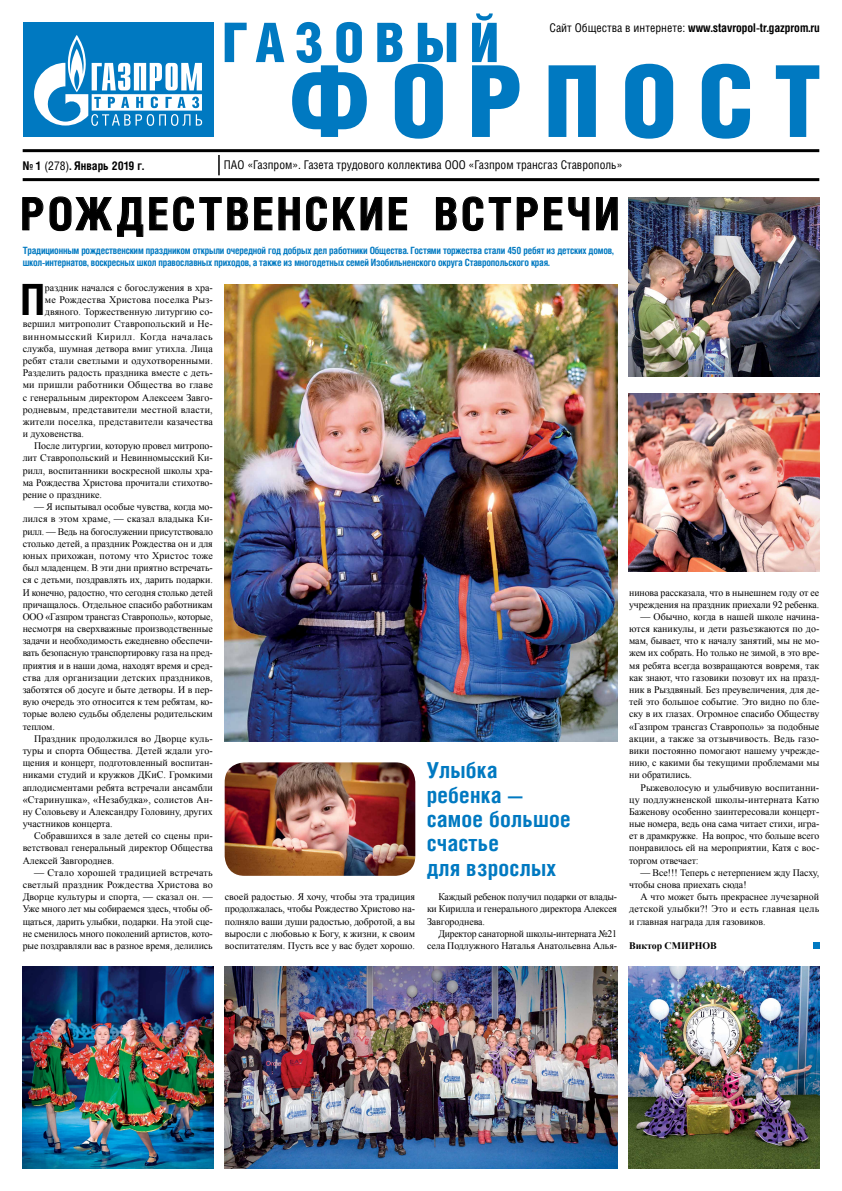
<style>
.page{position:relative;width:842px;height:1191px;background:#fff}
.page>*{position:absolute;margin:0;border:0;box-sizing:border-box;transform-origin:0 0}
.t1{font:700 44.8px "Helios Cond";letter-spacing:.07em;color:#000}
.t2{font:700 43px "Helios Cond";color:#000}
.t3{font:700 22px/24.4px "Helios Cond";letter-spacing:.01em;color:#0079c1}
.t4{font:700 12px "Helios Cond";color:#000}
.t5{font:12px "Helios Cond";color:#000}
.t6{font:10px/12.2px "Times New Roman";letter-spacing:-.005em;color:#000;text-align:justify}
.t7{font:700 10px/12.2px "Helios Cond";letter-spacing:-.02em;color:#0079c1}
.t8{font:10px "Times New Roman";letter-spacing:.015em;color:#000}
.t9{font:10px "Times New Roman";letter-spacing:.05em;color:#000}
.t10{font:10px "Times New Roman";letter-spacing:.025em;color:#000}
.t11{font:10px "Times New Roman";letter-spacing:.02em;color:#000}
.t12{font:700 10px "Times New Roman";letter-spacing:-.005em;color:#000}
.s1{font-weight:400}
</style>
<div class="page">
<div style="left:23px;top:23px;width:190px;height:114px;background:#0079c1"></div>
<svg style="left:34px;top:35px;width:168px;height:91px"></svg>
<svg style="left:225px;top:23px;width:22px;height:39px"></svg>
<svg style="left:256px;top:23px;width:28px;height:39px"></svg>
<svg style="left:292px;top:22px;width:75px;height:115px"></svg>
<svg style="left:377px;top:23px;width:79px;height:116px"></svg>
<svg style="left:472px;top:13px;width:47px;height:124px"></svg>
<svg style="left:549px;top:65px;width:47px;height:72px"></svg>
<svg style="left:625px;top:64px;width:48px;height:75px"></svg>
<svg style="left:702px;top:64px;width:48px;height:75px"></svg>
<svg style="left:776px;top:65px;width:43px;height:72px"></svg>
<hr style="left:23px;top:149px;width:796px;height:3px;background:#000">
<hr style="left:23px;top:178px;width:796px;height:3px;background:#000">
<svg style="left:219px;top:155px;width:1px;height:20px"></svg>
<div style="left:813px;top:942px;width:6px;height:7px;background:#0079c1"></div>
<svg style="left:23px;top:197px;width:20px;height:33px"></svg>
<svg style="left:50px;top:197px;width:93px;height:39px"></svg>
<svg style="left:150px;top:197px;width:17px;height:33px"></svg>
<svg style="left:174px;top:197px;width:20px;height:34px"></svg>
<svg style="left:200px;top:197px;width:21px;height:33px"></svg>
<svg style="left:228px;top:197px;width:20px;height:33px"></svg>
<svg style="left:254px;top:197px;width:18px;height:33px"></svg>
<svg style="left:279px;top:197px;width:21px;height:33px"></svg>
<svg style="left:306px;top:197px;width:21px;height:34px"></svg>
<svg style="left:333px;top:197px;width:22px;height:33px"></svg>
<svg style="left:361px;top:197px;width:21px;height:33px"></svg>
<svg style="left:389px;top:197px;width:18px;height:33px"></svg>
<svg style="left:436px;top:197px;width:20px;height:33px"></svg>
<svg style="left:463px;top:197px;width:20px;height:34px"></svg>
<svg style="left:489px;top:197px;width:22px;height:33px"></svg>
<svg style="left:517px;top:197px;width:20px;height:33px"></svg>
<svg style="left:544px;top:197px;width:18px;height:33px"></svg>
<svg style="left:569px;top:197px;width:20px;height:33px"></svg>
<svg style="left:596px;top:197px;width:21px;height:33px"></svg>
<img style="left:225px;top:966px;width:392px;height:202px">
<img style="left:225px;top:762px;width:190px;height:113px">
<img style="left:225px;top:284px;width:392px;height:457px">
<img style="left:629px;top:394px;width:190px;height:177px">
<img style="left:23px;top:966px;width:190px;height:202px">
<img style="left:629px;top:197px;width:190px;height:179px">
<img style="left:629px;top:966px;width:190px;height:202px">
<p class="t4" style="left:549px;top:20px;width:272px"><span class="s1">Сайт Общества в интернете:</span> www.stavropol-tr.gazprom.ru</p>
<p class="t4" style="left:23px;top:158px;width:123px">№ 1 <span class="s1">(278)</span>. Январь 2019 г.</p>
<p class="t5" style="left:224px;top:157px;width:400px">ПАО «Газпром». Газета трудового коллектива ООО «Газпром трансгаз Ставрополь»</p>
<h1 class="t1" style="left:21px;top:187px;width:600px">РОЖДЕСТВЕНСКИЕ ВСТРЕЧИ</h1>
<p class="t7" style="left:23px;top:244px;width:593px">Традиционным рождественским праздником открыли очередной год добрых дел работники Общества. Гостями торжества стали 450 ребят из детских домов, школ-интернатов, воскресных школ православных приходов, а также из многодетных семей Изобильненского округа Ставропольского края.</p>
<h2 class="t2" style="left:20px;top:274px;width:26px">П</h2>
<p class="t6" style="left:45px;top:281px;width:169px">раздник начался с богослужения в хра-</p>
<p class="t11" style="left:45px;top:293px;width:169px">ме Рождества Христова поселка Рыз-</p>
<p class="t6" style="left:45px;top:305px;width:169px">двяного. Торжественную литургию со-</p>
<p class="t6" style="left:23px;top:318px;width:192px">вершил митрополит Ставропольский и Не-</p>
<p class="t9" style="left:23px;top:329px;width:192px">винномысский Кирилл. Когда началась</p>
<p class="t6" style="left:23px;top:342px;width:192px">служба, шумная детвора вмиг утихла. Лица</p>
<p class="t8" style="left:23px;top:354px;width:192px">ребят стали светлыми и одухотворенными.</p>
<p class="t6" style="left:23px;top:366px;width:192px">Разделить радость праздника вместе с деть-</p>
<p class="t10" style="left:23px;top:378px;width:192px">ми пришли работники Общества во главе</p>
<p class="t6" style="left:23px;top:391px;width:192px">с генеральным директором Алексеем Завго-</p>
<p class="t8" style="left:23px;top:402px;width:192px">родневым, представители местной власти,</p>
<p class="t8" style="left:23px;top:415px;width:192px">жители поселка, представители казачества</p>
<p class="t6" style="left:23px;top:427px;width:63px">и духовенства.</p>
<p class="t6" style="left:34px;top:439px;width:180px">После литургии, которую провел митропо-</p>
<p class="t6" style="left:23px;top:452px;width:192px">лит Ставропольский и Невинномысский Ки-</p>
<p class="t6" style="left:23px;top:464px;width:192px">рилл, воспитанники воскресной школы хра-</p>
<p class="t6" style="left:23px;top:476px;width:192px">ма Рождества Христова прочитали стихотво-</p>
<p class="t6" style="left:23px;top:488px;width:81px">рение о празднике.</p>
<p class="t6" style="left:23px;top:500px;width:192px;text-indent:11px">— Я испытывал особые чувства, когда мо&shy;лился в этом храме, — сказал владыка Ки&shy;рилл. — Ведь на богослужении присутствовало столько детей, а праздник Рождества он и для юных прихожан, потому что Христос тоже был младенцем. В эти дни приятно встречать&shy;ся с детьми, поздравлять их, дарить подарки.<br>И конечно, радостно, что сегодня столько детей причащалось. Отдельное спасибо работникам ООО «Газпром трансгаз Ставрополь», которые, несмотря на сверхважные производственные задачи и необходимость ежедневно обеспечи&shy;вать безопасную транспортировку газа на пред&shy;приятия и в наши дома, находят время и сред&shy;ства для организации детских праздников, заботятся об досуге и быте детворы. И в пер&shy;вую очередь это относится к тем ребятам, ко&shy;торые волею судьбы обделены родительским теплом.</p>
<p class="t6" style="left:23px;top:732px;width:192px;text-indent:11px">Праздник продолжился во Дворце куль&shy;туры и спорта Общества. Детей ждали уго&shy;щения и концерт, подготовленный воспитан&shy;никами студий и кружков ДКиС. Громкими аплодисментами ребята встречали ансамбли «Старинушка», «Незабудка», солистов Ан&shy;ну Соловьеву и Александру Головину, других участников концерта.</p>
<p class="t6" style="left:23px;top:829px;width:192px;text-indent:11px">Собравшихся в зале детей со сцены при&shy;ветствовал генеральный директор Общества Алексей Завгороднев.</p>
<p class="t6" style="left:23px;top:866px;width:192px;text-indent:11px">— Стало хорошей традицией встречать светлый праздник Рождества Христова во Дворце культуры и спорта, — сказал он. — Уже много лет мы собираемся здесь, чтобы об&shy;щаться, дарить улыбки, подарки. На этой сце&shy;не сменилось много поколений артистов, кото&shy;рые поздравляли вас в разное время, делились</p>
<h3 class="t3" style="left:427px;top:757px;width:146px">Улыбка ребенка — самое большое счастье<br>для взрослых</h3>
<p class="t6" style="left:225px;top:890px;width:192px">своей радостью. Я хочу, чтобы эта традиция продолжалась, чтобы Рождество Христово на&shy;полняло ваши души радостью, добротой, а вы выросли с любовью к Богу, к жизни, к своим воспитателям. Пусть все у вас будет хорошо.</p>
<p class="t6" style="left:427px;top:890px;width:192px;text-indent:11px">Каждый ребенок получил подарки от влады&shy;ки Кирилла и генерального директора Алексея Завгороднева.</p>
<p class="t6" style="left:427px;top:927px;width:192px;text-align:right">Директор санаторной школы-интерната №21 села Подлужного Наталья Анатольевна Алья-</p>
<p class="t6" style="left:629px;top:586px;width:192px">нинова рассказала, что в нынешнем году от ее учреждения на праздник приехали 92 ребенка.</p>
<p class="t6" style="left:629px;top:610px;width:192px;text-indent:11px">— Обычно, когда в нашей школе начина&shy;ются каникулы, и дети разъезжаются по до&shy;мам, бывает, что к началу занятий, мы не мо&shy;жем их собрать. Но только не зимой, в это вре&shy;мя ребята всегда возвращаются вовремя, так как знают, что газовики позовут их на празд&shy;ник в Рыздвяный. Без преувеличения, для де&shy;тей это большое событие. Это видно по бле&shy;ску в их глазах. Огромное спасибо Обществу «Газпром трансгаз Ставрополь» за подобные акции, а также за отзывчивость. Ведь газо&shy;вики постоянно помогают нашему учрежде&shy;нию, с какими бы текущими проблемами мы ни обратились.</p>
<p class="t6" style="left:629px;top:781px;width:192px;text-indent:11px">Рыжеволосую и улыбчивую воспитанни&shy;цу подлужненской школы-интерната Катю Баженову особенно заинтересовали концерт&shy;ные номера, ведь она сама читает стихи, игра&shy;ет в драмкружке. На вопрос, что больше всего понравилось ей на мероприятии, Катя с вос&shy;торгом отвечает:</p>
<p class="t6" style="left:629px;top:866px;width:192px;text-indent:11px">— Все!!! Теперь с нетерпением жду Пасху, чтобы снова приехать сюда!</p>
<p class="t6" style="left:629px;top:890px;width:192px;text-indent:11px">А что может быть прекраснее лучезарной детской улыбки?! Это и есть главная цель и главная награда для газовиков.</p>
<p class="t12" style="left:629px;top:938px;width:89px">Виктор СМИРНОВ</p>
</div>
